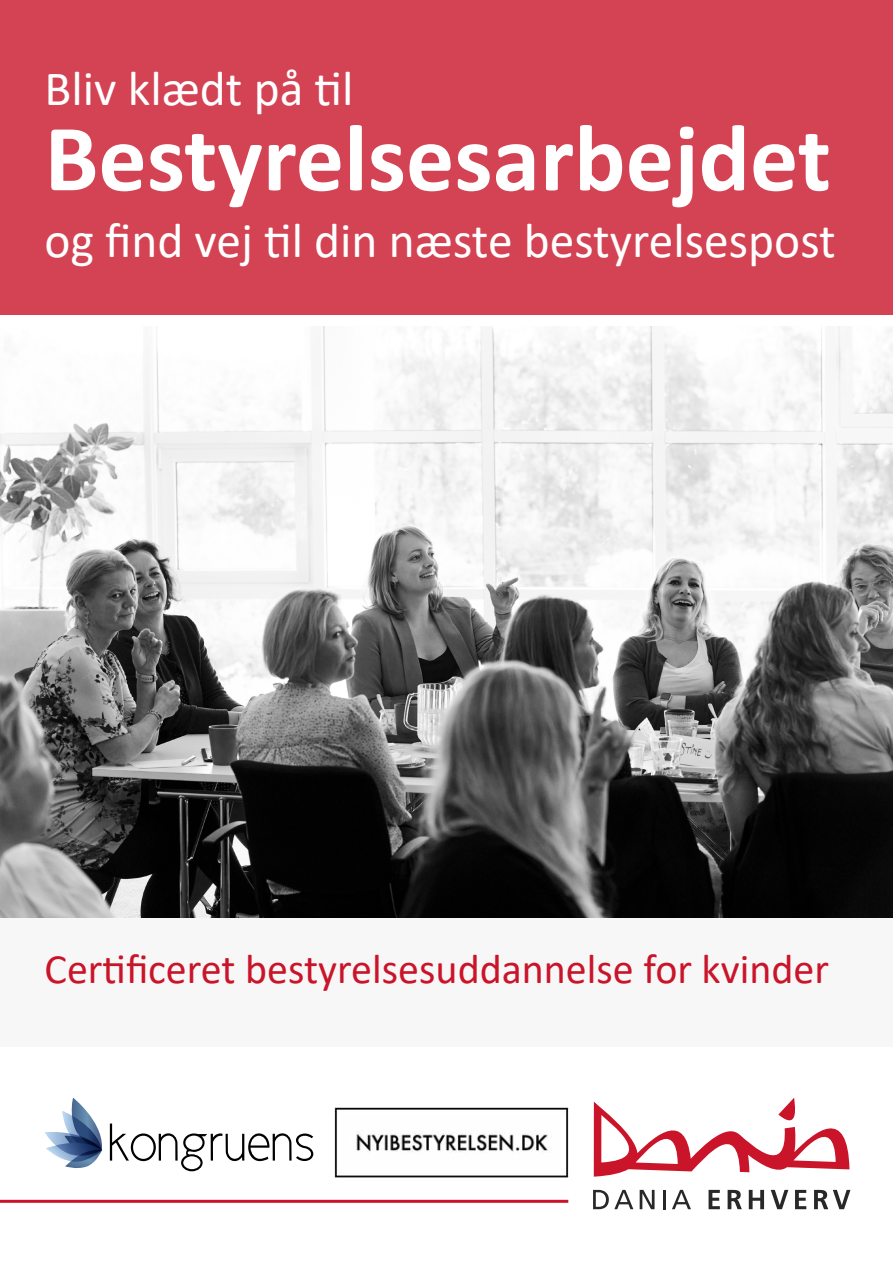
<style>
.page{position:relative;width:893px;height:1263px;background:#fff}
.page>*{position:absolute;margin:0;border:0;box-sizing:border-box;transform-origin:0 0}
.t1{font:700 96px "Calibri";color:#fff}
.t2{font:49.5px "Calibri";color:#fff}
.t3{font:42px "Calibri";color:#ca142a}
</style>
<div class="page">
<div style="left:0;top:358px;width:893px;height:689px;background:#f7f7f7"></div>
<div style="left:0;top:0;width:893px;height:315px;background:#d44354"></div>
<svg style="left:593px;top:1190px;width:40px;height:19px"></svg>
<svg style="left:640px;top:1190px;width:15px;height:19px"></svg>
<hr style="left:663px;top:1190px;width:3px;height:19px;background:#282828">
<svg style="left:672px;top:1190px;width:19px;height:19px"></svg>
<svg style="left:709px;top:1190px;width:11px;height:19px"></svg>
<svg style="left:728px;top:1190px;width:14px;height:19px"></svg>
<svg style="left:749px;top:1190px;width:15px;height:19px"></svg>
<svg style="left:771px;top:1190px;width:17px;height:19px"></svg>
<svg style="left:795px;top:1190px;width:11px;height:19px"></svg>
<svg style="left:814px;top:1190px;width:36px;height:19px"></svg>
<svg style="left:594px;top:1098px;width:255px;height:79px"></svg>
<img style="left:0;top:326px;width:893px;height:591px">
<svg style="left:45px;top:1098px;width:268px;height:73px"></svg>
<img style="left:334px;top:1108px;width:234px;height:69px">
<hr style="left:0;top:1200px;width:568px;height:3px;background:#ca142a">
<p class="t2" style="left:45px;top:54px;width:310px">Bliv klædt på til</p>
<h1 class="t1" style="left:45px;top:90px;width:788px">Bestyrelsesarbejdet</h1>
<p class="t2" style="left:45px;top:206px;width:793px">og find vej til din næste bestyrelsespost</p>
<p class="t3" style="left:45px;top:940px;width:786px">Certificeret bestyrelsesuddannelse for kvinder</p>
</div>
